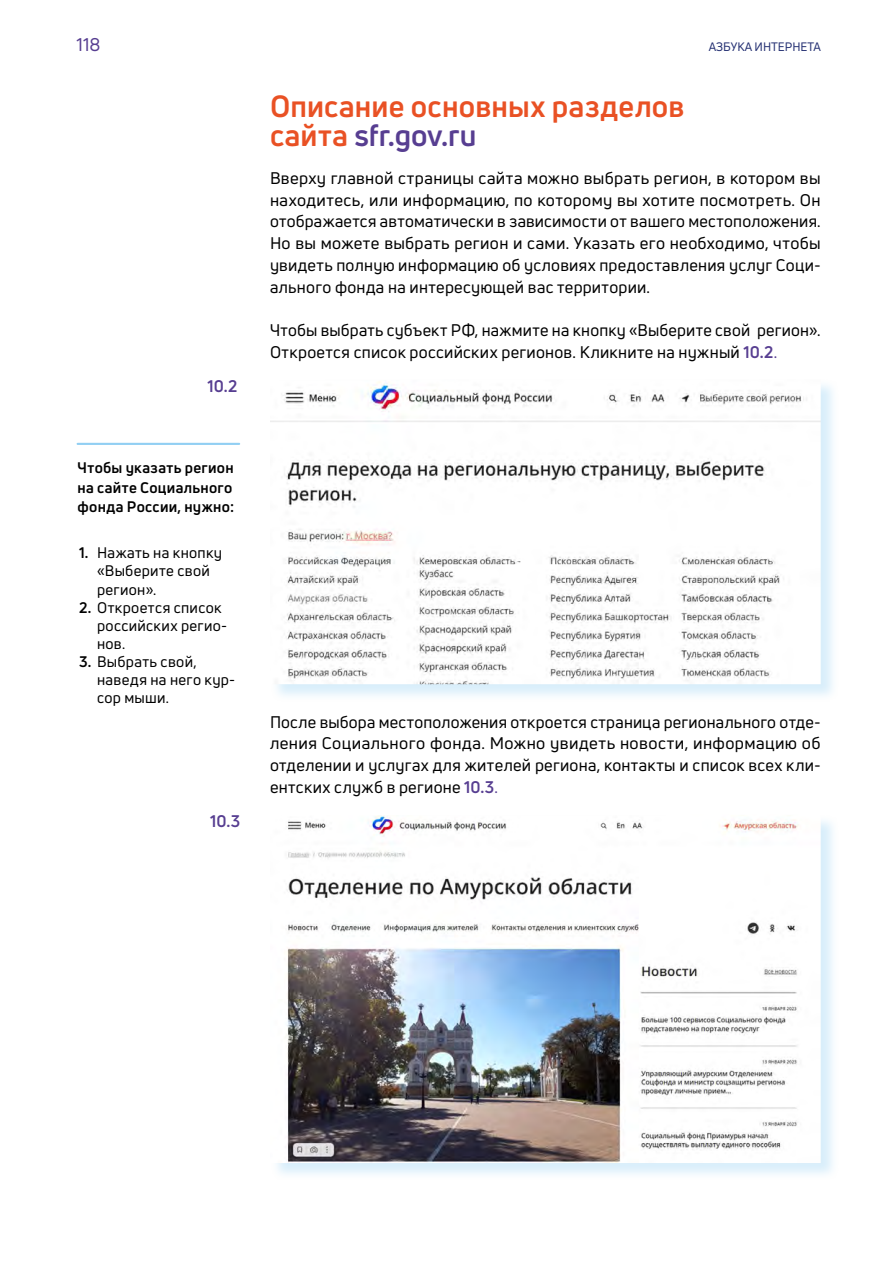
<style>
.page{position:relative;width:893px;height:1263px;background:#fff}
.page>*{position:absolute;margin:0;border:0;box-sizing:border-box;transform-origin:0 0}
.t1{font:700 30px/28.5px "Uni Neue";letter-spacing:.005em;color:#e95124}
.t2{font:18px "Uni Neue";color:#573e91}
.t3{font:16.5px/21.8px "Uni Neue";letter-spacing:.015em;color:#000;text-align:justify}
.t4{font:700 16.5px "Uni Neue";color:#573e91}
.t5{font:15px/18px "Uni Neue";letter-spacing:.02em;color:#000}
.t6{font:700 15px/19.5px "Uni Neue";letter-spacing:.02em;color:#000;text-align:justify}
.t7{font:12px "Uni Neue";color:#243072}
.s1{font-weight:700}
.s2{color:#573e91}
.s3{font-weight:700;color:#573e91}
</style>
<div class="page">
<div style="left:270px;top:379px;width:570px;height:323px;background:#91cff3;opacity:.35"></div>
<img style="left:270px;top:380px;width:551px;height:304px">
<hr style="left:78px;top:443px;width:161px;height:2px;background:#91cff3">
<div style="left:270px;top:814px;width:570px;height:367px;background:#91cff3;opacity:.35"></div>
<img style="left:270px;top:815px;width:551px;height:348px">
<p class="t2" style="left:77px;top:33px;width:25px">118</p>
<p class="t7" style="left:709px;top:39px;width:114px">АЗБУКА ИНТЕРНЕТА</p>
<p class="t4" style="left:208px;top:376px;width:31px">10.2</p>
<p class="t6" style="left:78px;top:458px;width:158px">Чтобы указать регион на сайте Социального фонда России, нужно:</p>
<p class="t5" style="left:97px;top:544px;width:127px;text-indent:-18px"><span class="s1">1.</span> Нажать на кнопку «Выберите свой регион».</p>
<p class="t5" style="left:97px;top:598px;width:132px;text-indent:-18px"><span class="s1">2.</span> Откроется список российских регио&shy;нов.</p>
<p class="t5" style="left:97px;top:652px;width:140px;text-indent:-18px"><span class="s1">3.</span> Выбрать свой, наведя на него кур&shy;сор мыши.</p>
<p class="t4" style="left:210px;top:811px;width:32px">10.3</p>
<h1 class="t1" style="left:270px;top:92px;width:416px">Описание основных разделов сайта <span class="s2">sfr.gov.ru</span></h1>
<p class="t3" style="left:270px;top:167px;width:552px">Вверху главной страницы сайта можно выбрать регион, в котором вы находитесь, или информацию, по которому вы хотите посмотреть. Он отображается автоматически в зависимости от вашего местоположения.<br>Но вы можете выбрать регион и сами. Указать его необходимо, чтобы увидеть полную информацию об условиях предоставления услуг Соци&shy;ального фонда на интересующей вас территории.</p>
<p class="t3" style="left:270px;top:319px;width:552px">Чтобы выбрать субъект РФ, нажмите на кнопку «Выберите свой регион».<br>Откроется список российских регионов. Кликните на нужный <span class="s3">10.2</span><span class="s2">.</span></p>
<p class="t3" style="left:270px;top:711px;width:552px">После выбора местоположения откроется страница регионального отде&shy;ления Социального фонда. Можно увидеть новости, информацию об отделении и услугах для жителей региона, контакты и список всех кли&shy;ентских служб в регионе <span class="s3">10.3</span><span class="s2">.</span></p>
</div>
